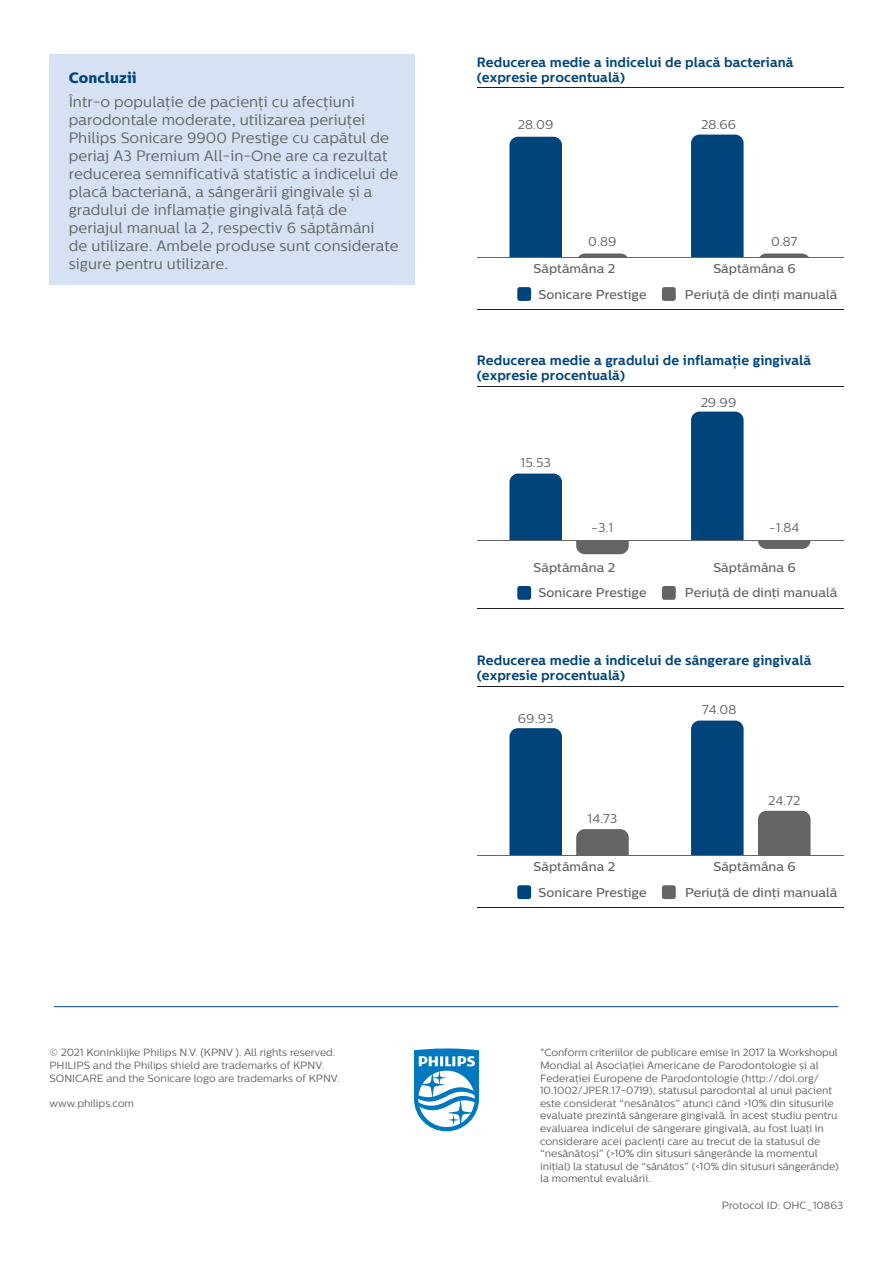
<style>
.page{position:relative;width:893px;height:1263px;background:#fff}
.page>*{position:absolute;margin:0;border:0;box-sizing:border-box;transform-origin:0 0}
.t1{font:15px/18px "Centrale Sans";letter-spacing:.005em;color:#636466}
.t2{font:800 15px "Centrale Sans";color:#00447c}
.t3{font:700 13.5px/15px "Centrale Sans";letter-spacing:.005em;color:#00447c}
.t4{font:500 12.75px "Centrale Sans";letter-spacing:.005em;color:#636466}
.t5{font:12.75px "Centrale Sans";letter-spacing:.005em;color:#636466}
.t6{font:10.5px/12.6px "Centrale Sans";color:#636466}
.t7{font:10.5px/12.6px "Centrale Sans";color:#636466}
</style>
<div class="page">
<hr style="left:54px;top:1006px;width:784px;height:1px;background:#00447c">
<div style="left:50px;top:54px;width:365px;height:231px;background:#d6e1f3"></div>
<svg style="left:414px;top:1048px;width:65px;height:83px"></svg>
<hr style="left:477px;top:87px;width:366px;height:1px;background:#231f20">
<hr style="left:477px;top:309px;width:366px;height:1px;background:#231f20">
<div style="left:517px;top:287px;width:14px;height:14px;background:#00447c;border-radius:3px"></div>
<div style="left:662px;top:287px;width:14px;height:14px;background:#636466;border-radius:3px"></div>
<div style="left:509px;top:137px;width:53px;height:121px;background:#00447c"></div>
<div style="left:691px;top:135px;width:53px;height:123px;background:#00447c"></div>
<svg style="left:578px;top:253px;width:50px;height:5px"></svg>
<svg style="left:759px;top:253px;width:50px;height:5px"></svg>
<hr style="left:477px;top:258px;width:366px;height:1px;background:#636466">
<hr style="left:477px;top:386px;width:366px;height:1px;background:#231f20">
<hr style="left:477px;top:608px;width:366px;height:1px;background:#231f20">
<div style="left:517px;top:586px;width:14px;height:14px;background:#00447c;border-radius:3px"></div>
<div style="left:662px;top:586px;width:14px;height:14px;background:#636466;border-radius:3px"></div>
<div style="left:509px;top:474px;width:53px;height:66px;background:#00447c"></div>
<svg style="left:576px;top:541px;width:53px;height:13px"></svg>
<div style="left:691px;top:412px;width:53px;height:128px;background:#00447c"></div>
<svg style="left:758px;top:541px;width:52px;height:8px"></svg>
<hr style="left:477px;top:540px;width:366px;height:1px;background:#636466">
<hr style="left:477px;top:686px;width:366px;height:1px;background:#231f20">
<hr style="left:477px;top:907px;width:366px;height:1px;background:#231f20">
<div style="left:517px;top:885px;width:14px;height:14px;background:#00447c;border-radius:3px"></div>
<div style="left:662px;top:885px;width:14px;height:14px;background:#636466;border-radius:3px"></div>
<div style="left:509px;top:728px;width:53px;height:128px;background:#00447c"></div>
<svg style="left:576px;top:829px;width:53px;height:27px"></svg>
<div style="left:758px;top:811px;width:52px;height:45px;background:#636466"></div>
<div style="left:691px;top:720px;width:53px;height:136px;background:#00447c"></div>
<hr style="left:477px;top:856px;width:366px;height:1px;background:#636466">
<h1 class="t2" style="left:69px;top:68px;width:69px">Concluzii</h1>
<p class="t1" style="left:69px;top:93px;width:331px">Într-o populaţie de pacienţi cu afecţiuni parodontale moderate, utilizarea periuţei Philips Sonicare 9900 Prestige cu capătul de periaj A3 Premium All-in-One are ca rezultat reducerea semnificativă statistic a indicelui de placă bacteriană, a sângerării gingivale și a gradului de inflamaţie gingivală faţă de periajul manual la 2, respectiv 6 săptămâni<br>de utilizare. Ambele produse sunt considerate sigure pentru utilizare.</p>
<p class="t7" style="left:49px;top:1046px;width:292px">© 2021 Koninklijke Philips N.V. (KPNV ). All rights reserved.<br>PHILIPS and the Philips shield are trademarks of KPNV.<br>SONICARE and the Sonicare logo are trademarks of KPNV.</p>
<p class="t7" style="left:50px;top:1096px;width:86px">www.philips.com</p>
<p class="t3" style="left:477px;top:55px;width:318px">Reducerea medie a indicelui de placă bacteriană (expresie procentuală)</p>
<p class="t5" style="left:518px;top:117px;width:37px">28.09</p>
<p class="t5" style="left:701px;top:117px;width:36px">28.66</p>
<p class="t5" style="left:588px;top:234px;width:30px">0.89</p>
<p class="t5" style="left:771px;top:234px;width:28px">0.87</p>
<p class="t4" style="left:533px;top:261px;width:83px">Săptămâna 2</p>
<p class="t4" style="left:713px;top:261px;width:84px">Săptămâna 6</p>
<p class="t4" style="left:539px;top:286px;width:110px">Sonicare Prestige</p>
<p class="t4" style="left:685px;top:286px;width:154px">Periuţă de dinţi manuală</p>
<p class="t3" style="left:477px;top:353px;width:336px">Reducerea medie a gradului de inflamaţie gingivală (expresie procentuală)</p>
<p class="t5" style="left:521px;top:456px;width:32px">15.53</p>
<p class="t5" style="left:701px;top:395px;width:37px">29.99</p>
<p class="t5" style="left:592px;top:520px;width:23px">-3.1</p>
<p class="t5" style="left:769px;top:520px;width:32px">-1.84</p>
<p class="t4" style="left:533px;top:560px;width:83px">Săptămâna 2</p>
<p class="t4" style="left:713px;top:560px;width:84px">Săptămâna 6</p>
<p class="t4" style="left:539px;top:585px;width:110px">Sonicare Prestige</p>
<p class="t4" style="left:685px;top:585px;width:154px">Periuţă de dinţi manuală</p>
<p class="t3" style="left:477px;top:653px;width:336px">Reducerea medie a indicelui de sângerare gingivală (expresie procentuală)</p>
<p class="t5" style="left:518px;top:711px;width:37px">69.93</p>
<p class="t5" style="left:588px;top:811px;width:31px">14.73</p>
<p class="t4" style="left:533px;top:859px;width:83px">Săptămâna 2</p>
<p class="t5" style="left:702px;top:703px;width:36px">74.08</p>
<p class="t5" style="left:768px;top:793px;width:33px">24.72</p>
<p class="t4" style="left:713px;top:859px;width:84px">Săptămâna 6</p>
<p class="t4" style="left:539px;top:885px;width:110px">Sonicare Prestige</p>
<p class="t4" style="left:685px;top:885px;width:154px">Periuţă de dinţi manuală</p>
<p class="t6" style="left:540px;top:1046px;width:300px">*Conform criteriilor de publicare emise în 2017 la Workshopul Mondial al Asociaţiei Americane de Parodontologie și al Federaţiei Europene de Parodontologie (http://doi.org/ 10.1002/JPER.17-0719), statusul parodontal al unui pacient este considerat “nesănătos” atunci când &gt;10% din situsurile evaluate prezintă sângerare gingivală. În acest studiu pentru evaluarea indicelui de sângerare gingivală, au fost luaţi în considerare acei pacienţi care au trecut de la statusul de “nesănătoși” (&gt;10% din situsuri sângerânde la momentul iniţial) la statusul de “sănătos” (&lt;10% din situsuri sângerânde) la momentul evaluării.</p>
<p class="t7" style="left:722px;top:1199px;width:123px">Protocol ID: OHC_10863</p>
</div>
